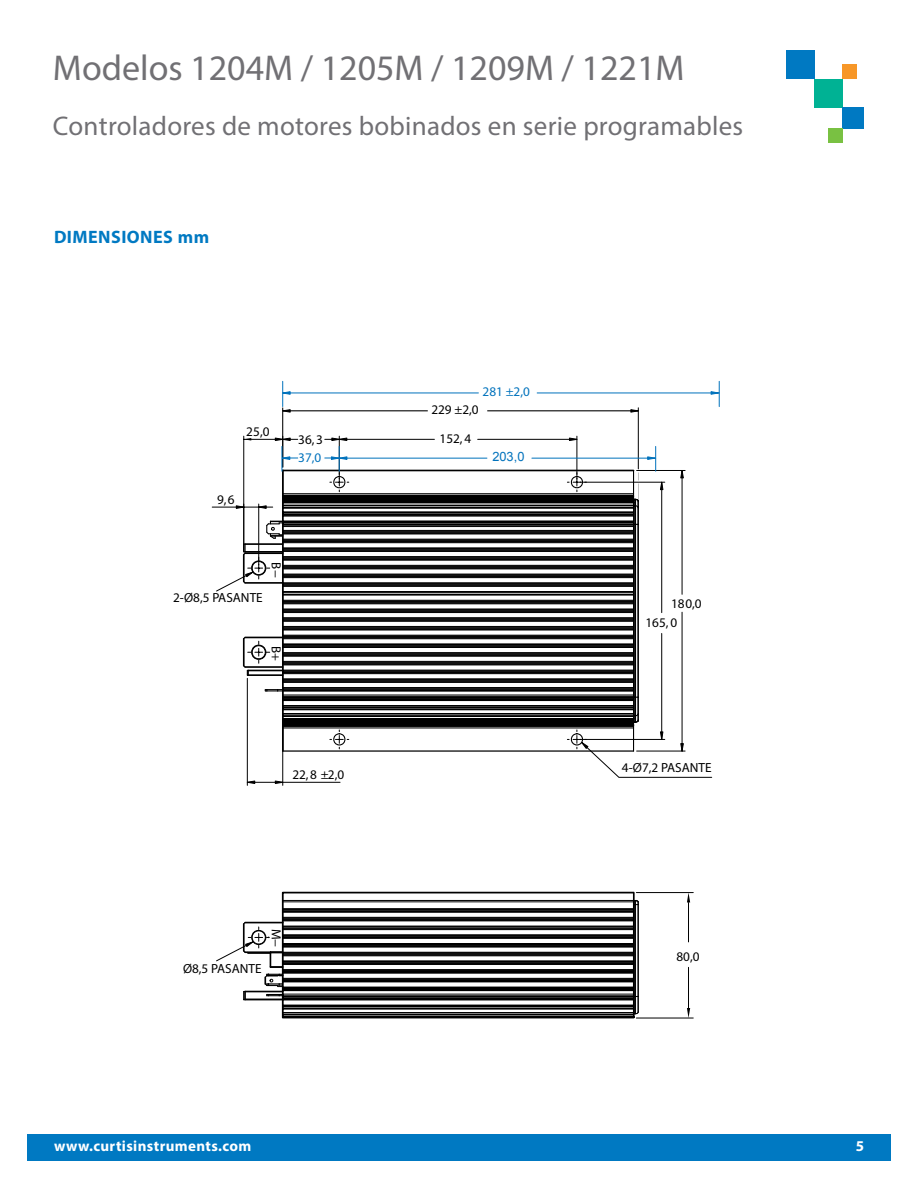
<style>
.page{position:relative;width:918px;height:1188px;background:#fff}
.page>*{position:absolute;margin:0;border:0;box-sizing:border-box;transform-origin:0 0}
.t1{font:36px "Myriad Pro";color:#717074}
.t2{font:27px "Myriad Pro";letter-spacing:.01em;color:#717074}
.t3{font:700 18px "Myriad Pro";letter-spacing:.025em;color:#0079c2}
.t4{font:700 15px "Myriad Pro";letter-spacing:.025em;color:#fff}
.t5{font:13.2px "Helvetica Neue LT Std";color:#000}
.t6{font:13.2px "Helvetica Neue LT Std";color:#0072bc}
.t7{font:12.75px "Arial";color:#0072bc}
</style>
<div class="page">
<div style="left:27px;top:1134px;width:864px;height:26px;background:#0079c2"></div>
<div style="left:786px;top:51px;width:29px;height:28px;background:#0079c2"></div>
<div style="left:815px;top:79px;width:28px;height:28px;background:#00b294"></div>
<div style="left:843px;top:107px;width:21px;height:21px;background:#0079c2"></div>
<div style="left:843px;top:65px;width:14px;height:14px;background:#f79728"></div>
<div style="left:829px;top:128px;width:14px;height:14px;background:#79c142"></div>
<hr style="left:247px;top:678px;width:1px;height:107px;background:#000">
<hr style="left:282px;top:725px;width:1px;height:60px;background:#000">
<hr style="left:576px;top:436px;width:1px;height:43px;background:#000">
<hr style="left:243px;top:436px;width:1px;height:115px;background:#000">
<hr style="left:339px;top:436px;width:1px;height:43px;background:#000">
<hr style="left:638px;top:408px;width:1px;height:61px;background:#000">
<hr style="left:282px;top:408px;width:1px;height:59px;background:#000">
<hr style="left:283px;top:410px;width:145px;height:1px;background:#000">
<hr style="left:487px;top:410px;width:151px;height:1px;background:#000">
<hr style="left:212px;top:507px;width:32px;height:1px;background:#000">
<svg style="left:630px;top:409px;width:9px;height:4px"></svg>
<svg style="left:216px;top:893px;width:423px;height:125px"></svg>
<div style="left:282px;top:892px;width:353px;height:126px;border:2px solid #000"></div>
<hr style="left:537px;top:393px;width:182px;height:1px;background:#0072bc">
<hr style="left:283px;top:393px;width:195px;height:1px;background:#0072bc">
<svg style="left:710px;top:381px;width:10px;height:26px"></svg>
<svg style="left:282px;top:381px;width:9px;height:32px"></svg>
<svg style="left:216px;top:437px;width:497px;height:347px"></svg>
<hr style="left:688px;top:902px;width:1px;height:40px;background:#000">
<hr style="left:688px;top:967px;width:1px;height:41px;background:#000">
<hr style="left:636px;top:892px;width:57px;height:1px;background:#000">
<hr style="left:636px;top:1018px;width:57px;height:1px;background:#000">
<svg style="left:687px;top:1008px;width:3px;height:10px"></svg>
<svg style="left:687px;top:893px;width:3px;height:9px"></svg>
<h1 class="t1" style="left:53px;top:46px;width:633px">Modelos 1204M / 1205M / 1209M / 1221M</h1>
<h2 class="t2" style="left:53px;top:110px;width:692px">Controladores de motores bobinados en serie programables</h2>
<h3 class="t3" style="left:54px;top:225px;width:157px">DIMENSIONES mm</h3>
<p class="t5" style="left:246px;top:424px;width:25px">25,0</p>
<p class="t5" style="left:217px;top:492px;width:19px">9,6</p>
<p class="t6" style="left:483px;top:384px;width:49px">281 ±2,0</p>
<p class="t5" style="left:431px;top:402px;width:49px">229 ±2,0</p>
<p class="t5" style="left:298px;top:431px;width:26px">36,3</p>
<p class="t5" style="left:440px;top:430px;width:33px">152, 4</p>
<p class="t6" style="left:298px;top:450px;width:25px">37,0</p>
<p class="t7" style="left:492px;top:449px;width:34px">203,0</p>
<p class="t5" style="left:173px;top:590px;width:91px">2-Ø8,5 PASANTE</p>
<p class="t5" style="left:284px;top:562px;width:17px;rotate:90deg">B−</p>
<p class="t5" style="left:284px;top:646px;width:17px;rotate:90deg">B+</p>
<p class="t5" style="left:292px;top:767px;width:53px">22,8 ±2,0</p>
<p class="t5" style="left:183px;top:961px;width:80px">Ø8,5 PASANTE</p>
<p class="t5" style="left:284px;top:929px;width:20px;rotate:90deg">M−</p>
<p class="t5" style="left:671px;top:595px;width:32px">180,0</p>
<p class="t5" style="left:646px;top:615px;width:33px">165, 0</p>
<p class="t5" style="left:622px;top:760px;width:91px">4-Ø7,2 PASANTE</p>
<p class="t5" style="left:676px;top:949px;width:25px">80,0</p>
<p class="t4" style="left:54px;top:1136px;width:199px">www.curtisinstruments.com</p>
<p class="t4" style="left:856px;top:1136px;width:10px">5</p>
</div>
